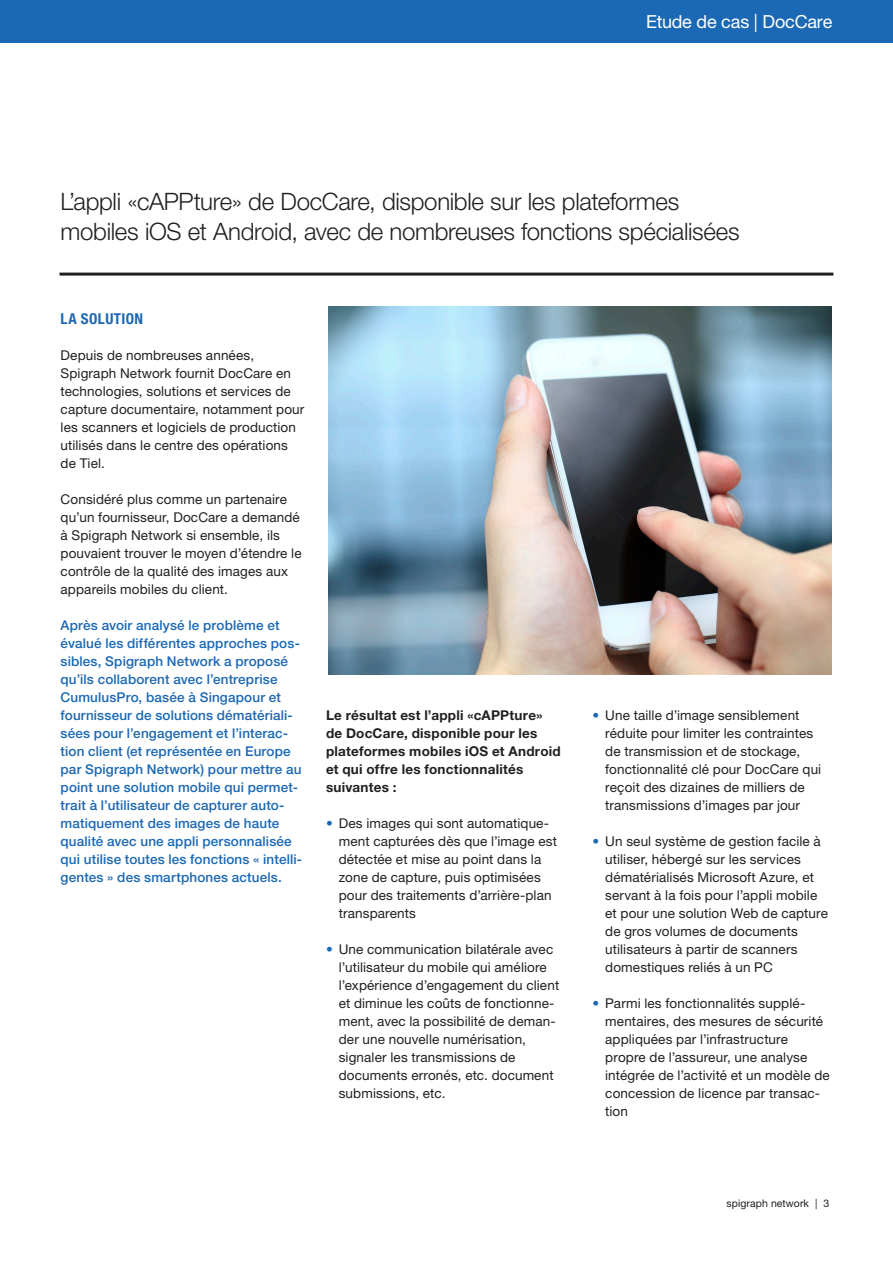
<style>
.page{position:relative;width:893px;height:1263px;background:#fff}
.page>*{position:absolute;margin:0;border:0;box-sizing:border-box;transform-origin:0 0}
._05__Header_Text{font:300 24px "Helvetica Neue LT Std";letter-spacing:-.015em;color:#231f20}
._05__Header_Text-2{font:18px "Helvetica Neue LT Std";letter-spacing:-.01em;color:#fff}
._10__Body_Text{font:700 condensed 15px "Helvetica Neue LT Std";letter-spacing:.03em;color:#1b68b4}
._10__Body_Text-2{font:13.5px/18px "Helvetica Neue LT Std";letter-spacing:.01em;color:#231f20}
._10__Body_Text-3{font:500 13.5px/18px "Helvetica Neue LT Std";letter-spacing:.01em;color:#1b68b4}
._10__Body_Text-4{font:700 13.5px/18px "Helvetica Neue LT Std";letter-spacing:.02em;color:#231f20}
.t1{font:10.5px "Helvetica Neue LT Std";letter-spacing:.005em;color:#231f20}
.s1{color:#1b68b4}
</style>
<div class="page">
<hr style="left:60px;top:273px;width:773px;height:3px;background:#231f20">
<img style="left:328px;top:307px;width:503px;height:367px">
<div style="left:0;top:0;width:893px;height:43px;background:#1b68b4"></div>
<p class="_05__Header_Text-2" style="left:646px;top:11px;width:188px">Etude de cas | DocCare</p>
<p class="_05__Header_Text" style="left:61px;top:187px;width:620px">L’appli «cAPPture» de DocCare, disponible sur les plateformes</p>
<p class="_05__Header_Text" style="left:61px;top:217px;width:680px">mobiles iOS et Android, avec de nombreuses fonctions spécialisées</p>
<p class="_10__Body_Text" style="left:61px;top:310px;width:84px">LA SOLUTION</p>
<p class="_10__Body_Text-2" style="left:61px;top:346px;width:245px">Depuis de nombreuses années, Spigraph Network fournit DocCare en technologies, solutions et services de capture documentaire, notamment pour les scanners et logiciels de production utilisés dans le centre des opérations de Tiel.</p>
<p class="_10__Body_Text-2" style="left:61px;top:490px;width:242px">Considéré plus comme un partenaire qu’un fournisseur, DocCare a demandé à Spigraph Network si ensemble, ils pouvaient trouver le moyen d’étendre le contrôle de la qualité des images aux appareils mobiles du client.</p>
<p class="_10__Body_Text-3" style="left:61px;top:616px;width:243px">Après avoir analysé le problème et évalué les différentes approches pos&shy;sibles, Spigraph Network a proposé qu’ils collaborent avec l’entreprise CumulusPro, basée à Singapour et fournisseur de solutions dématériali&shy;sées pour l’engagement et l’interac&shy;tion client (et représentée en Europe par Spigraph Network) pour mettre au point une solution mobile qui permet&shy;trait à l’utilisateur de capturer auto&shy;matiquement des images de haute qualité avec une appli personnalisée qui utilise toutes les fonctions « intelli&shy;gentes » des smartphones actuels.</p>
<p class="_10__Body_Text-4" style="left:326px;top:706px;width:236px">Le résultat est l’appli «cAPPture» de DocCare, disponible pour les plateformes mobiles iOS et Android et qui offre les fonctionnalités suivantes :</p>
<p class="_10__Body_Text-2" style="left:339px;top:814px;width:220px;text-indent:-13px"><span class="s1">•</span> Des images qui sont automatique&shy;ment capturées dès que l’image est détectée et mise au point dans la zone de capture, puis optimisées pour des traitements d’arrière-plan transparents</p>
<p class="_10__Body_Text-2" style="left:339px;top:940px;width:222px;text-indent:-13px"><span class="s1">•</span> Une communication bilatérale avec l’utilisateur du mobile qui améliore l’expérience d’engagement du client et diminue les coûts de fonctionne&shy;ment, avec la possibilité de deman&shy;der une nouvelle numérisation, signaler les transmissions de documents erronés, etc. document submissions, etc.</p>
<p class="_10__Body_Text-2" style="left:605px;top:706px;width:218px;text-indent:-13px"><span class="s1">•</span> Une taille d’image sensiblement réduite pour limiter les contraintes de transmission et de stockage, fonctionnalité clé pour DocCare qui reçoit des dizaines de milliers de transmissions d’images par jour</p>
<p class="_10__Body_Text-2" style="left:605px;top:832px;width:224px;text-indent:-13px"><span class="s1">•</span> Un seul système de gestion facile à utiliser, hébergé sur les services dématérialisés Microsoft Azure, et servant à la fois pour l’appli mobile et pour une solution Web de capture de gros volumes de documents utilisateurs à partir de scanners domestiques reliés à un PC</p>
<p class="_10__Body_Text-2" style="left:605px;top:994px;width:226px;text-indent:-13px"><span class="s1">•</span> Parmi les fonctionnalités supplé&shy;mentaires, des mesures de sécurité appliquées par l’infrastructure propre de l’assureur, une analyse intégrée de l’activité et un modèle de concession de licence par transac&shy;tion</p>
<p class="t1" style="left:727px;top:1197px;width:104px">spigraph network | 3</p>
</div>
